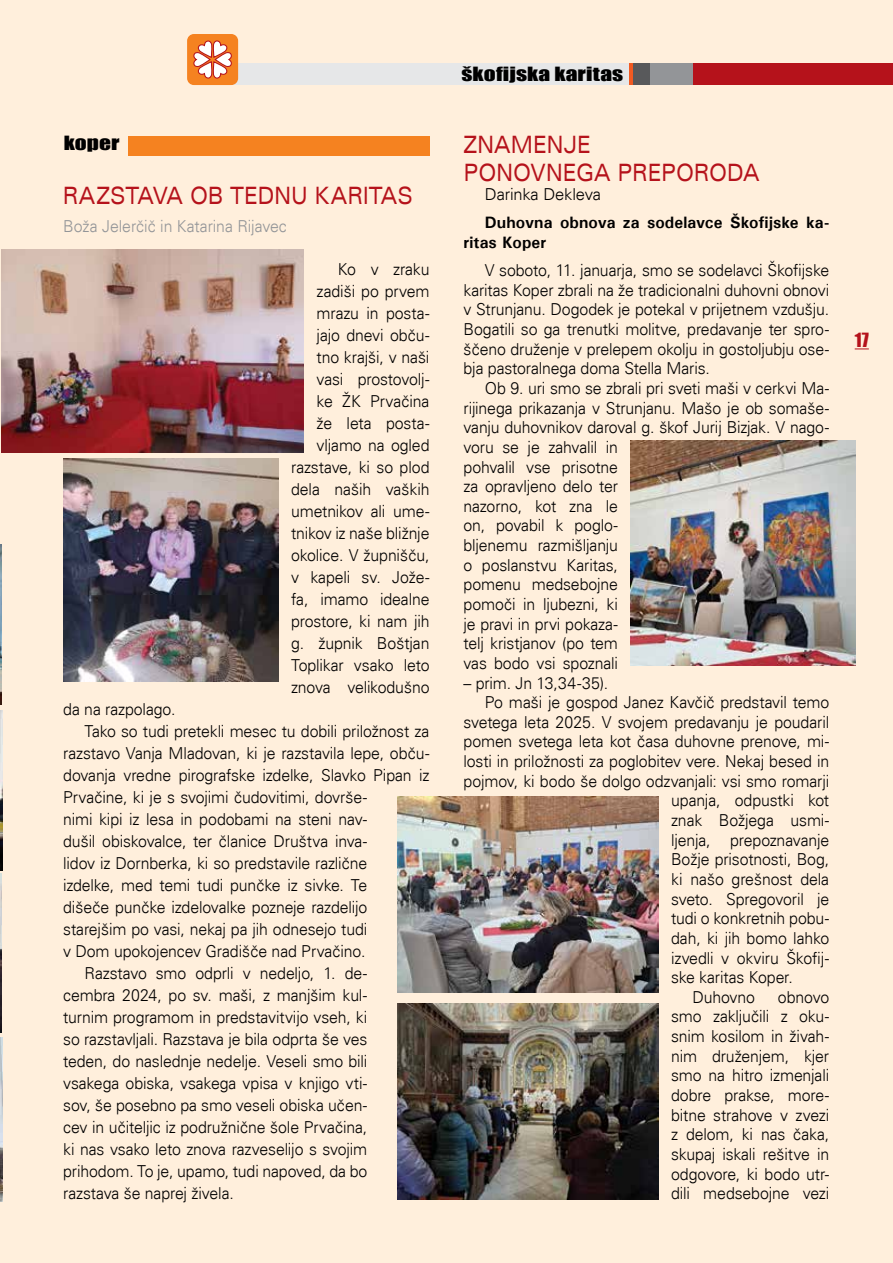
<style>
.page{position:relative;width:893px;height:1263px;background:#ffefdc}
.page>*{position:absolute;margin:0;border:0;box-sizing:border-box;transform-origin:0 0}
.t1{font:expanded 24px/27.2px "Univers";color:#b5121b;scale:.78 1}
.t2{font:18px "Impact";letter-spacing:.005em;color:#000;scale:1.3 1}
.t3{font:18px "Impact";color:#b5121b}
.t4{font:300 16.5px/19.6px "Univers";letter-spacing:-.01em;color:#000;text-align:justify;scale:.96 1}
.t5{font:700 16.5px/19.6px "Univers";letter-spacing:.005em;color:#000}
.t6{font:300 16.5px "Univers";letter-spacing:-.005em;color:#939598;scale:.96 1}
.t7{font:300 16.5px "Univers";letter-spacing:-.01em;color:#000}
</style>
<div class="page">
<svg style="left:855px;top:348px;width:14px;height:2px"></svg>
<img style="left:0;top:874px;width:1px;height:158px">
<img style="left:0;top:545px;width:1px;height:159px">
<img style="left:0;top:710px;width:2px;height:160px">
<img style="left:0;top:1037px;width:2px;height:164px">
<div style="left:225px;top:64px;width:668px;height:21px;background:#e6e7e8"></div>
<div style="left:634px;top:64px;width:259px;height:21px;background:#58595b"></div>
<div style="left:651px;top:64px;width:242px;height:21px;background:#939598"></div>
<div style="left:693px;top:64px;width:200px;height:21px;background:#b5121b"></div>
<div style="left:187px;top:34px;width:51px;height:51px;background:#f58220;border-radius:7px"></div>
<svg style="left:193px;top:40px;width:39px;height:39px"></svg>
<div style="left:128px;top:137px;width:301px;height:19px;background:#f58220"></div>
<img style="left:64px;top:458px;width:214px;height:223px">
<img style="left:1px;top:249px;width:303px;height:203px">
<img style="left:631px;top:440px;width:225px;height:225px">
<img style="left:397px;top:796px;width:261px;height:196px">
<img style="left:397px;top:1003px;width:261px;height:196px">
<p class="t2" style="left:461px;top:60px;width:126px">škofijska karitas</p>
<p class="t2" style="left:64px;top:129px;width:44px">koper</p>
<h1 class="t1" style="left:463px;top:131px;width:381px">ZNAMENJE<br>PONOVNEGA PREPORODA</h1>
<p class="t7" style="left:485px;top:184px;width:118px">Darinka Dekleva</p>
<p class="t5" style="left:463px;top:212px;width:367px;text-indent:21px">Duhovna obnova za sodelavce Škofijske ka&shy;ritas Koper</p>
<p class="t4" style="left:463px;top:260px;width:382px;text-indent:21px">V soboto, 11. januarja, smo se sodelavci Škofijske karitas Koper zbrali na že tradicionalni duhovni obnovi v Strunjanu. Dogodek je potekal v prijetnem vzdušju.<br>Bogatili so ga trenutki molitve, predavanje ter spro&shy;ščeno druženje v prelepem okolju in gostoljubju ose&shy;bja pastoralnega doma Stella Maris.</p>
<p class="t4" style="left:463px;top:378px;width:382px;text-align:left;text-indent:21px">Ob 9. uri smo se zbrali pri sveti maši v cerkvi Ma&shy;rijinega prikazanja v Strunjanu. Mašo je ob somaše&shy;vanju duhovnikov daroval g. škof Jurij Bizjak. V nago&shy;voru se je zahvalil in<br>pohvalil vse prisotne<br>za opravljeno delo ter<br>nazorno, kot zna le<br>on, povabil k poglo-<br>bljenemu razmišljanju<br>o poslanstvu Karitas,<br>pomenu medsebojne<br>pomoči in ljubezni, ki<br>je pravi in prvi pokaza-<br>telj kristjanov (po tem<br>vas bodo vsi spoznali</p>
<p class="t4" style="left:463px;top:673px;width:152px">– prim. Jn 13,34-35).</p>
<p class="t4" style="left:485px;top:692px;width:360px">Po maši je gospod Janez Kavčič predstavil temo</p>
<p class="t4" style="left:463px;top:712px;width:382px">svetega leta 2025. V svojem predavanju je poudaril</p>
<p class="t4" style="left:463px;top:732px;width:382px">pomen svetega leta kot časa duhovne prenove, mi-</p>
<p class="t4" style="left:463px;top:751px;width:382px">losti in priložnosti za poglobitev vere. Nekaj besed in</p>
<p class="t4" style="left:463px;top:771px;width:382px">pojmov, ki bodo še dolgo odzvanjali: vsi smo romarji</p>
<p class="t4" style="left:671px;top:791px;width:166px">upanja, odpustki kot</p>
<p class="t4" style="left:671px;top:810px;width:166px">znak Božjega usmi-</p>
<p class="t4" style="left:671px;top:830px;width:166px">ljenja, prepoznavanje</p>
<p class="t4" style="left:671px;top:850px;width:166px">Božje prisotnosti, Bog,</p>
<p class="t4" style="left:671px;top:869px;width:166px">ki našo grešnost dela</p>
<p class="t4" style="left:671px;top:889px;width:166px">sveto. Spregovoril je</p>
<p class="t4" style="left:671px;top:908px;width:166px">tudi o konkretnih pobu-</p>
<p class="t4" style="left:671px;top:928px;width:166px">dah, ki jih bomo lahko</p>
<p class="t4" style="left:671px;top:948px;width:166px">izvedli v okviru Škofij-</p>
<p class="t4" style="left:671px;top:967px;width:128px">ske karitas Koper.</p>
<p class="t4" style="left:692px;top:987px;width:67px">Duhovno</p>
<h1 class="t1" style="left:63px;top:182px;width:449px">RAZSTAVA OB TEDNU KARITAS</h1>
<p class="t6" style="left:63px;top:216px;width:234px">Boža Jelerčič in Katarina Rijavec</p>
<p class="t4" style="left:291px;top:258px;width:146px;line-height:22px;text-align:right">Ko v zraku<br>zadiši po prvem mrazu in posta&shy;jajo dnevi obču&shy;tno krajši, v naši vasi prostovolj-<br>ke ŽK Prvačina<br>že leta posta&shy;vljamo na ogled razstave, ki so plod dela naših vaških umetnikov ali ume&shy;tnikov iz naše bližnje okolice. V župnišču, v kapeli sv. Jože&shy;fa, imamo idealne prostore, ki nam jih g. župnik Boštjan<br>Toplikar vsako leto znova velikodušno</p>
<p class="t4" style="left:63px;top:699px;width:119px">da na razpolago.</p>
<p class="t4" style="left:84px;top:721px;width:361px">Tako so tudi pretekli mesec tu dobili priložnost za</p>
<p class="t4" style="left:63px;top:743px;width:383px">razstavo Vanja Mladovan, ki je razstavila lepe, obču-</p>
<p class="t4" style="left:63px;top:765px;width:383px">dovanja vredne pirografske izdelke, Slavko Pipan iz</p>
<p class="t4" style="left:63px;top:787px;width:318px">Prvačine, ki je s svojimi čudovitimi, dovrše-</p>
<p class="t4" style="left:63px;top:809px;width:318px">nimi kipi iz lesa in podobami na steni nav-</p>
<p class="t4" style="left:63px;top:831px;width:318px">dušil obiskovalce, ter članice Društva inva-</p>
<p class="t4" style="left:63px;top:853px;width:318px">lidov iz Dornberka, ki so predstavile različne</p>
<p class="t4" style="left:63px;top:875px;width:318px">izdelke, med temi tudi punčke iz sivke. Te</p>
<p class="t4" style="left:63px;top:897px;width:318px">dišeče punčke izdelovalke pozneje razdelijo</p>
<p class="t4" style="left:63px;top:919px;width:318px">starejšim po vasi, nekaj pa jih odnesejo tudi</p>
<p class="t4" style="left:63px;top:941px;width:316px">v Dom upokojencev Gradišče nad Prvačino.</p>
<p class="t4" style="left:84px;top:963px;width:296px">Razstavo smo odprli v nedeljo, 1. de-</p>
<p class="t4" style="left:63px;top:985px;width:318px">cembra 2024, po sv. maši, z manjšim kul-</p>
<p class="t4" style="left:63px;top:1007px;width:318px">turnim programom in predstavitvijo vseh, ki</p>
<p class="t4" style="left:63px;top:1029px;width:318px">so razstavljali. Razstava je bila odprta še ves</p>
<p class="t4" style="left:63px;top:1051px;width:318px">teden, do naslednje nedelje. Veseli smo bili</p>
<p class="t4" style="left:63px;top:1073px;width:318px">vsakega obiska, vsakega vpisa v knjigo vti-</p>
<p class="t4" style="left:63px;top:1095px;width:318px">sov, še posebno pa smo veseli obiska učen-</p>
<p class="t4" style="left:63px;top:1117px;width:318px">cev in učiteljic iz podružnične šole Prvačina,</p>
<p class="t4" style="left:63px;top:1139px;width:318px">ki nas vsako leto znova razveselijo s svojim</p>
<p class="t4" style="left:63px;top:1161px;width:318px">prihodom. To je, upamo, tudi napoved, da bo</p>
<p class="t4" style="left:63px;top:1183px;width:179px">razstava še naprej živela.</p>
<p class="t4" style="left:671px;top:987px;width:166px;text-indent:107px">obnovo smo zaključili z oku&shy;snim kosilom in živah&shy;nim druženjem, kjer smo na hitro izmenjali dobre prakse, more&shy;bitne strahove v zvezi z delom, ki nas čaka, skupaj iskali rešitve in odgovore, ki bodo utr&shy;dili medsebojne vezi</p>
<p class="t3" style="left:855px;top:326px;width:16px">17</p>
</div>
